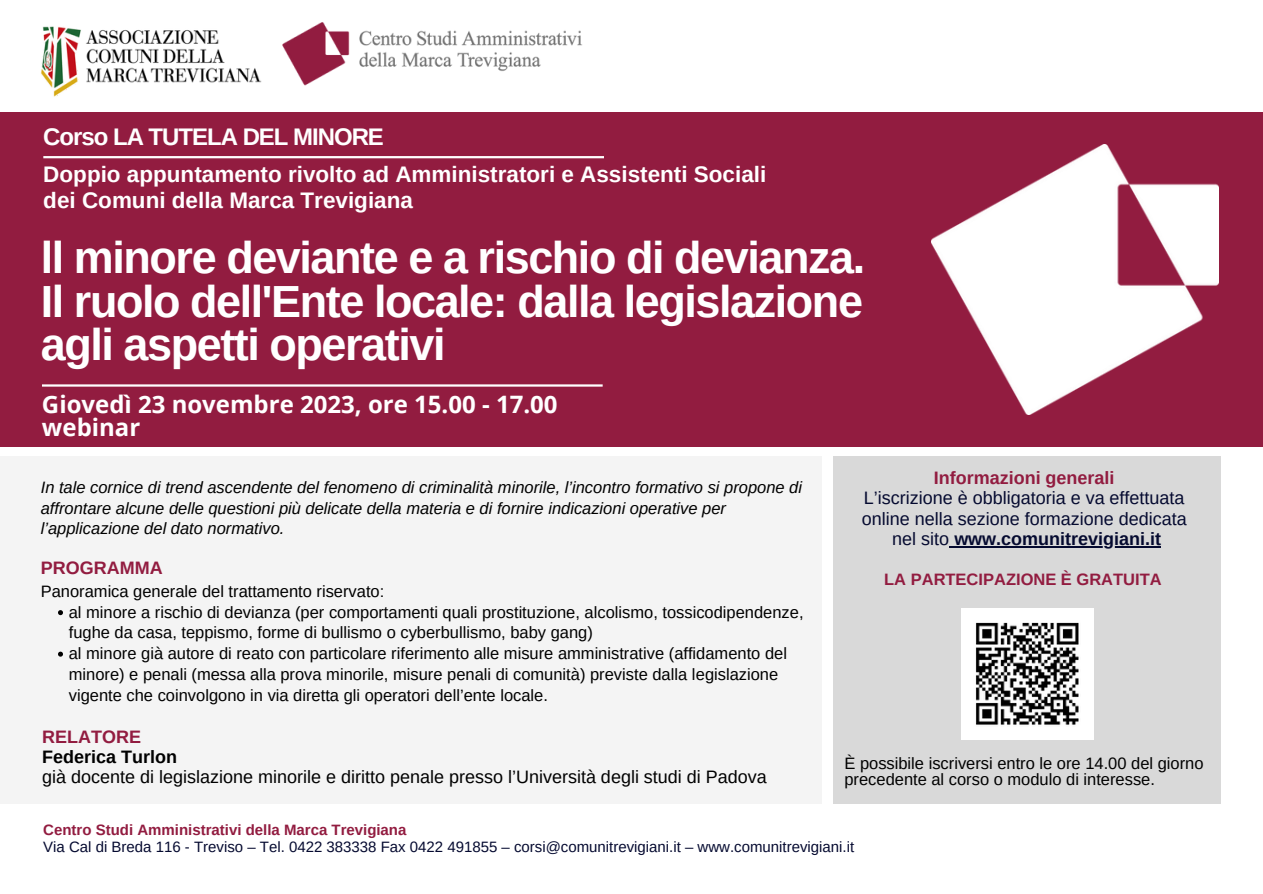
<style>
.page{position:relative;width:1263px;height:894px;background:#fff}
.page>*{position:absolute;margin:0;border:0;box-sizing:border-box;transform-origin:0 0}
.t1{font:700 45px "Arimo";letter-spacing:-.03em;color:#fff}
.t2{font:700 24px "Open Sans";color:#fff}
.t3{font:700 24px "Arimo";letter-spacing:-.04em;color:#fff}
.t4{font:700 22.5px "Arimo";color:#fff}
.t5{font:18px "Arimo";color:#000}
.t6{font:18px "Arimo";color:#050a30}
.t7{font:700 18px "Arimo";color:#921c40}
.t8{font:700 18px "Arimo";color:#050a30}
.t9{font:700 18px "Arimo";color:#000}
.t10{font:16.5px/20.7px "Arimo";color:#000}
.t11{font:italic 16.5px/20.7px "Arimo";color:#000}
.t12{font:700 16.5px "Arimo";color:#921c40}
.t13{font:15px "Arimo";color:#050a30}
.t14{font:700 15px "Arimo";color:#921c40}
.s1{font-weight:400}
</style>
<div class="page">
<div style="left:0;top:112px;width:1262px;height:334px;background:#921c40"></div>
<div style="left:0;top:456px;width:821px;height:347px;background:#f4f4f4"></div>
<div style="left:833px;top:456px;width:387px;height:347px;background:#d9d9d9"></div>
<hr style="left:42px;top:384px;width:561px;height:2px;background:#fff">
<hr style="left:43px;top:156px;width:561px;height:2px;background:#fff">
<img style="left:931px;top:144px;width:287px;height:270px">
<img style="left:41px;top:26px;width:218px;height:71px">
<img style="left:259px;top:22px;width:323px;height:64px">
<img style="left:962px;top:608px;width:131px;height:131px">
<hr style="left:954px;top:546px;width:207px;height:1px;background:#050a30">
<svg style="left:58px;top:610px;width:5px;height:5px"></svg>
<svg style="left:58px;top:651px;width:5px;height:5px"></svg>
<p class="t3" style="left:43px;top:123px;width:342px">Corso LA TUTELA DEL MINORE</p>
<p class="t4" style="left:43px;top:161px;width:724px">Doppio appuntamento rivolto ad Amministratori e Assistenti Sociali</p>
<p class="t4" style="left:43px;top:187px;width:371px">dei Comuni della Marca Trevigiana</p>
<p class="t1" style="left:41px;top:232px;width:826px">ll minore deviante e a rischio di devianza.</p>
<p class="t1" style="left:41px;top:276px;width:824px">Il ruolo dell'Ente locale: dalla legislazione</p>
<p class="t1" style="left:41px;top:319px;width:406px">agli aspetti operativi</p>
<p class="t2" style="left:42px;top:387px;width:517px">Giovedì 23 novembre 2023, ore 15.00 - 17.00</p>
<p class="t2" style="left:42px;top:410px;width:100px">webinar</p>
<p class="t11" style="left:41px;top:476px;width:763px">In tale cornice di trend ascendente del fenomeno di criminalità minorile, l’incontro formativo si propone di affrontare alcune delle questioni più delicate della materia e di fornire indicazioni operative per l’applicazione del dato normativo.</p>
<p class="t7" style="left:41px;top:557px;width:123px">PROGRAMMA</p>
<p class="t10" style="left:41px;top:580px;width:345px">Panoramica generale del trattamento riservato:</p>
<p class="t10" style="left:69px;top:601px;width:736px">al minore a rischio di devianza (per comportamenti quali prostituzione, alcolismo, tossicodipendenze, fughe da casa, teppismo, forme di bullismo o cyberbullismo, baby gang)</p>
<p class="t10" style="left:69px;top:642px;width:720px">al minore già autore di reato con particolare riferimento alle misure amministrative (affidamento del minore) e penali (messa alla prova minorile, misure penali di comunità) previste dalla legislazione vigente che coinvolgono in via diretta gli operatori dell’ente locale.</p>
<p class="t7" style="left:42px;top:726px;width:100px">RELATORE</p>
<p class="t9" style="left:42px;top:746px;width:136px">Federica Turlon</p>
<p class="t5" style="left:42px;top:766px;width:726px">già docente di legislazione minorile e diritto penale presso l’Università degli studi di Padova</p>
<p class="t7" style="left:934px;top:468px;width:182px">Informazioni generali</p>
<p class="t6" style="left:864px;top:488px;width:322px">L’iscrizione è obbligatoria e va effettuata</p>
<p class="t6" style="left:862px;top:508px;width:326px">online nella sezione formazione dedicata</p>
<p class="t8" style="left:892px;top:528px;width:270px"><span class="s1">nel sito</span> www.comunitrevigiani.it</p>
<p class="t12" style="left:884px;top:569px;width:279px">LA PARTECIPAZIONE È GRATUITA</p>
<p class="t10" style="left:844px;top:754px;width:361px;line-height:16.8px">È possibile iscriversi entro le ore 14.00 del giorno precedente al corso o modulo di interesse.</p>
<p class="t14" style="left:43px;top:821px;width:365px">Centro Studi Amministrativi della Marca Trevigiana</p>
<p class="t13" style="left:43px;top:838px;width:812px">Via Cal di Breda 116 - Treviso – Tel. 0422 383338 Fax 0422 491855 – corsi@comunitrevigiani.it – www.comunitrevigiani.it</p>
</div>
